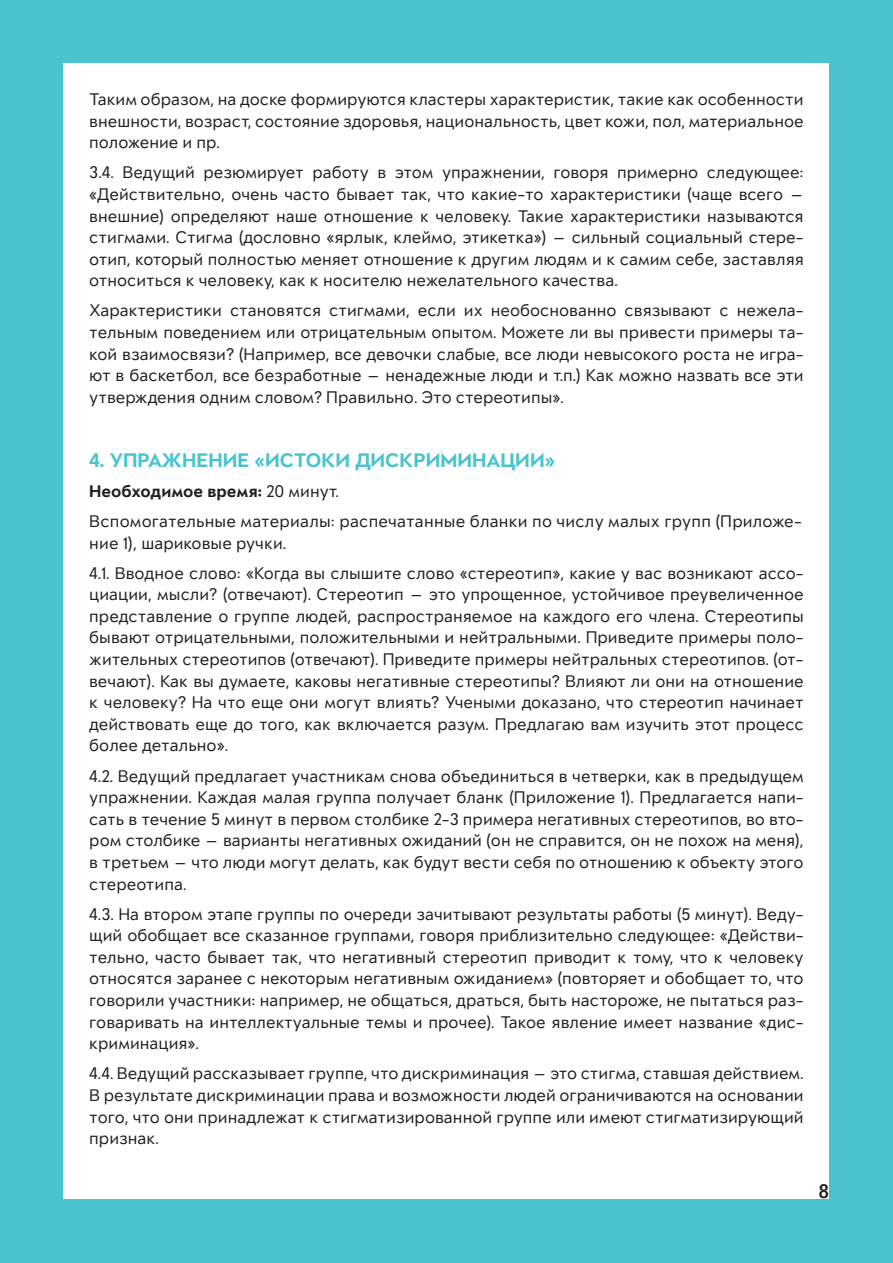
<style>
.page{position:relative;width:893px;height:1263px;background:#49c3ce}
.page>*{position:absolute;margin:0;border:0;box-sizing:border-box;transform-origin:0 0}
.t1{font:700 21px "Littera Plain";color:#49c3ce}
.t2{font:500 21px "Littera Plain";color:#231f20}
.t3{font:18px/21.6px "Littera Plain";color:#231f20;text-align:justify}
.s1{font-weight:700}
</style>
<div class="page">
<div style="left:64px;top:64px;width:765px;height:1135px;background:#fff"></div>
<p class="t3" style="left:89px;top:88px;width:716px">Таким образом, на доске формируются кластеры характеристик, такие как особенности внешности, возраст, состояние здоровья, национальность, цвет кожи, пол, материальное положение и пр.</p>
<p class="t3" style="left:89px;top:161px;width:716px">3.4. Ведущий резюмирует работу в этом упражнении, говоря примерно следующее: «Действительно, очень часто бывает так, что какие-то характеристики (чаще всего — внешние) определяют наше отношение к человеку. Такие характеристики называются стигмами. Стигма (дословно «ярлык, клеймо, этикетка») — сильный социальный стере&shy;отип, который полностью меняет отношение к другим людям и к самим себе, заставляя относиться к человеку, как к носителю нежелательного качества.</p>
<p class="t3" style="left:89px;top:300px;width:716px">Характеристики становятся стигмами, если их необоснованно связывают с нежела&shy;тельным поведением или отрицательным опытом. Можете ли вы привести примеры та&shy;кой взаимосвязи? (Например, все девочки слабые, все люди невысокого роста не игра&shy;ют в баскетбол, все безработные — ненадежные люди и т.п.) Как можно назвать все эти утверждения одним словом? Правильно. Это стереотипы».</p>
<p class="t1" style="left:89px;top:447px;width:467px">4. УПРАЖНЕНИЕ «ИСТОКИ ДИСКРИМИНАЦИИ»</p>
<p class="t3" style="left:89px;top:476px;width:714px;line-height:30.2px"><span class="s1">Необходимое время:</span> 20 минут.<br>Вспомогательные материалы: распечатанные бланки по числу малых групп (Приложе-</p>
<p class="t3" style="left:89px;top:527px;width:716px;line-height:30.2px">ние 1), шариковые ручки.<br>4.1. Вводное слово: «Когда вы слышите слово «стереотип», какие у вас возникают ассо-</p>
<p class="t3" style="left:89px;top:583px;width:716px">циации, мысли? (отвечают). Стереотип — это упрощенное, устойчивое преувеличенное представление о группе людей, распространяемое на каждого его члена. Стереотипы бывают отрицательными, положительными и нейтральными. Приведите примеры поло&shy;жительных стереотипов (отвечают). Приведите примеры нейтральных стереотипов. (от&shy;вечают). Как вы думаете, каковы негативные стереотипы? Влияют ли они на отношение к человеку? На что еще они могут влиять? Учеными доказано, что стереотип начинает действовать еще до того, как включается разум. Предлагаю вам изучить этот процесс более детально».</p>
<p class="t3" style="left:89px;top:765px;width:716px">4.2. Ведущий предлагает участникам снова объединиться в четверки, как в предыдущем упражнении. Каждая малая группа получает бланк (Приложение 1). Предлагается напи&shy;сать в течение 5 минут в первом столбике 2‑3 примера негативных стереотипов, во вто&shy;ром столбике — варианты негативных ожиданий (он не справится, он не похож на меня), в третьем — что люди могут делать, как будут вести себя по отношению к объекту этого стереотипа.</p>
<p class="t3" style="left:89px;top:903px;width:716px">4.3. На втором этапе группы по очереди зачитывают результаты работы (5 минут). Веду&shy;щий обобщает все сказанное группами, говоря приблизительно следующее: «Действи&shy;тельно, часто бывает так, что негативный стереотип приводит к тому, что к человеку относятся заранее с некоторым негативным ожиданием» (повторяет и обобщает то, что говорили участники: например, не общаться, драться, быть настороже, не пытаться раз&shy;говаривать на интеллектуальные темы и прочее). Такое явление имеет название «дис&shy;криминация».</p>
<p class="t3" style="left:89px;top:1062px;width:716px">4.4. Ведущий рассказывает группе, что дискриминация — это стигма, ставшая действием.<br>В результате дискриминации права и возможности людей ограничиваются на основании того, что они принадлежат к стигматизированной группе или имеют стигматизирующий признак.</p>
<p class="t2" style="left:818px;top:1179px;width:12px">8</p>
</div>
